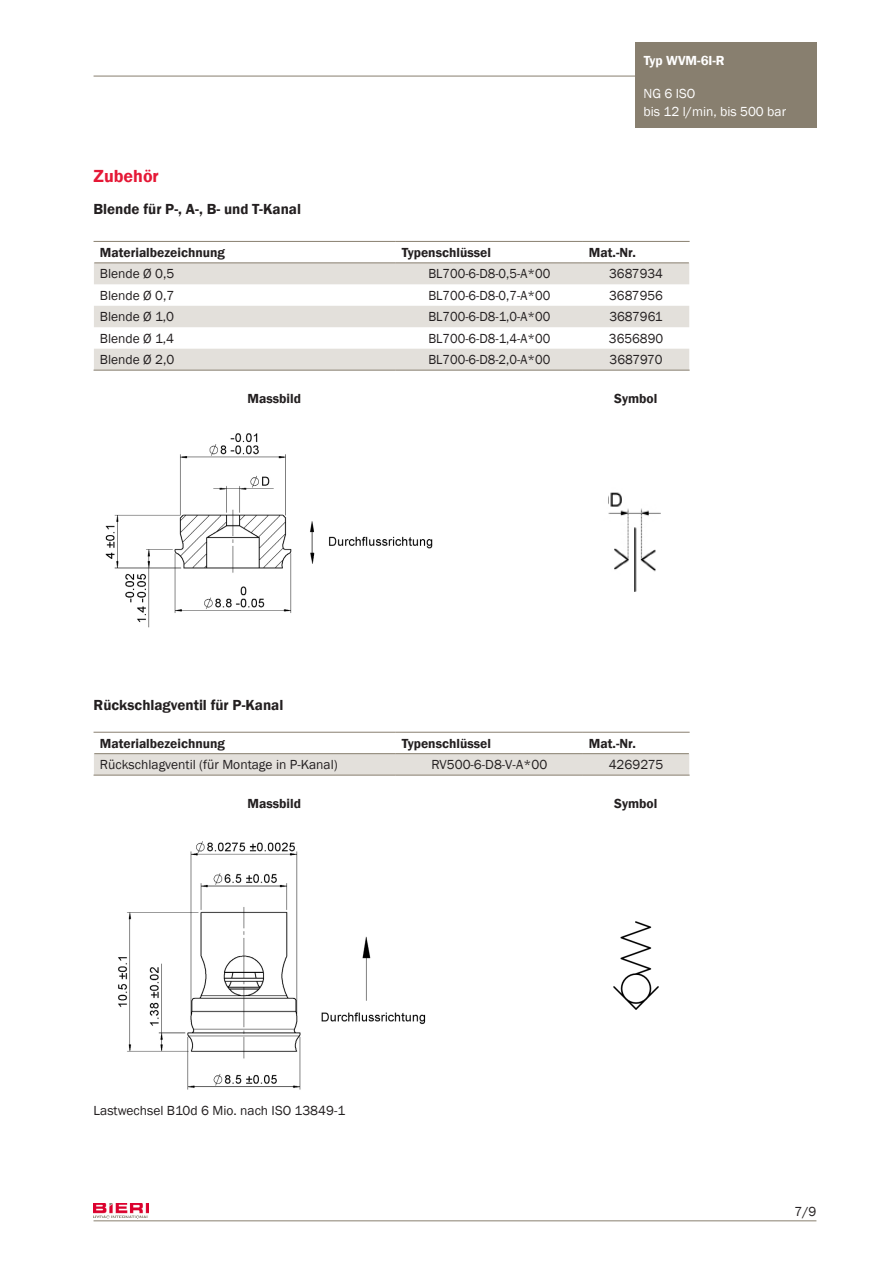
<style>
.page{position:relative;width:893px;height:1263px;background:#fff}
.page>*{position:absolute;margin:0;border:0;box-sizing:border-box;transform-origin:0 0}
._04_Titel_rot{font:600 18px "Franklin Gothic";color:#e51836}
._05_Untertitel{font:600 15px "Franklin Gothic";color:#231f20}
._07_2_Grundtext_Tabellen{font:13.5px "Franklin Gothic";color:#231f20;scale:.96 1}
._07_2_Grundtext_Tabellen_S__3_zentriert{font:13.5px "Franklin Gothic";color:#231f20}
._10_Titel_Tabelle{font:600 13.5px "Franklin Gothic";color:#231f20}
._07_2_Grundtext_Tabellen-2{font:13.5px "Franklin Gothic";color:#231f20}
._07_Grundtext{font:13.5px "Franklin Gothic";color:#231f20}
._05_Untertitel-2{font:600 13.5px "Franklin Gothic";color:#231f20}
.t1{font:13.5px/18px "Franklin Gothic";color:#fff}
.t2{font:600 13.5px "Franklin Gothic";color:#fff}
</style>
<div class="page">
<img style="left:94px;top:1203px;width:54px;height:16px">
<hr style="left:94px;top:1220px;width:722px;height:1px;background:#887f6f">
<div style="left:635px;top:43px;width:181px;height:33px;background:#887f6f"></div>
<div style="left:635px;top:76px;width:181px;height:52px;background:#887f6f"></div>
<hr style="left:94px;top:76px;width:541px;height:1px;background:#887f6f">
<img style="left:608px;top:495px;width:52px;height:96px">
<img style="left:609px;top:492px;width:14px;height:15px">
<img style="left:118px;top:841px;width:308px;height:249px">
<img style="left:105px;top:433px;width:328px;height:195px">
<img style="left:613px;top:922px;width:46px;height:87px">
<svg style="left:94px;top:263px;width:595px;height:107px;fill:#e3e0db"></svg>
<hr style="left:396px;top:262px;width:187px;height:1px;background:#887f6f">
<hr style="left:583px;top:262px;width:106px;height:1px;background:#887f6f">
<hr style="left:94px;top:241px;width:302px;height:1px;background:#887f6f">
<hr style="left:396px;top:241px;width:187px;height:1px;background:#887f6f">
<hr style="left:583px;top:241px;width:107px;height:1px;background:#887f6f">
<hr style="left:94px;top:370px;width:302px;height:1px;background:#887f6f">
<hr style="left:396px;top:370px;width:187px;height:1px;background:#887f6f">
<hr style="left:583px;top:370px;width:107px;height:1px;background:#887f6f">
<hr style="left:94px;top:262px;width:302px;height:1px;background:#887f6f">
<svg style="left:94px;top:754px;width:595px;height:21px;background:#e0ddd8"></svg>
<hr style="left:94px;top:753px;width:302px;height:1px;background:#887f6f">
<hr style="left:396px;top:753px;width:187px;height:1px;background:#887f6f">
<hr style="left:583px;top:753px;width:106px;height:1px;background:#887f6f">
<hr style="left:94px;top:775px;width:302px;height:1px;background:#887f6f">
<hr style="left:396px;top:775px;width:187px;height:1px;background:#887f6f">
<hr style="left:583px;top:775px;width:107px;height:1px;background:#887f6f">
<hr style="left:94px;top:732px;width:302px;height:1px;background:#887f6f">
<hr style="left:396px;top:732px;width:187px;height:1px;background:#887f6f">
<hr style="left:583px;top:732px;width:107px;height:1px;background:#887f6f">
<p class="t2" style="left:644px;top:52px;width:83px">Typ WVM-6I-R</p>
<p class="_04_Titel_rot" style="left:94px;top:165px;width:67px">Zubehör</p>
<p class="_05_Untertitel" style="left:94px;top:199px;width:209px">Blende für P-, A-, B- und T-Kanal</p>
<p class="t1" style="left:644px;top:84px;width:144px">NG 6 ISO<br>bis 12 l/min, bis 500 bar</p>
<p class="_10_Titel_Tabelle" style="left:100px;top:244px;width:127px">Materialbezeichnung</p>
<p class="_10_Titel_Tabelle" style="left:402px;top:244px;width:91px">Typenschlüssel</p>
<p class="_10_Titel_Tabelle" style="left:589px;top:244px;width:49px">Mat.-Nr.</p>
<p class="_07_2_Grundtext_Tabellen-2" style="left:100px;top:265px;width:76px">Blende Ø 0,5</p>
<p class="_07_2_Grundtext_Tabellen" style="left:428px;top:265px;width:129px">BL700-6-D8-0,5-A*00</p>
<p class="_07_2_Grundtext_Tabellen_S__3_zentriert" style="left:609px;top:265px;width:55px">3687934</p>
<p class="_07_2_Grundtext_Tabellen-2" style="left:100px;top:287px;width:76px">Blende Ø 0,7</p>
<p class="_07_2_Grundtext_Tabellen" style="left:428px;top:287px;width:129px">BL700-6-D8-0,7-A*00</p>
<p class="_07_2_Grundtext_Tabellen_S__3_zentriert" style="left:609px;top:287px;width:55px">3687956</p>
<p class="_07_2_Grundtext_Tabellen-2" style="left:100px;top:308px;width:76px">Blende Ø 1,0</p>
<p class="_07_2_Grundtext_Tabellen" style="left:428px;top:308px;width:128px">BL700-6-D8-1,0-A*00</p>
<p class="_07_2_Grundtext_Tabellen_S__3_zentriert" style="left:609px;top:308px;width:55px">3687961</p>
<p class="_07_2_Grundtext_Tabellen-2" style="left:100px;top:330px;width:76px">Blende Ø 1,4</p>
<p class="_07_2_Grundtext_Tabellen" style="left:428px;top:330px;width:128px">BL700-6-D8-1,4-A*00</p>
<p class="_07_2_Grundtext_Tabellen_S__3_zentriert" style="left:609px;top:330px;width:56px">3656890</p>
<p class="_07_2_Grundtext_Tabellen-2" style="left:100px;top:351px;width:76px">Blende Ø 2,0</p>
<p class="_07_2_Grundtext_Tabellen" style="left:428px;top:351px;width:129px">BL700-6-D8-2,0-A*00</p>
<p class="_07_2_Grundtext_Tabellen_S__3_zentriert" style="left:610px;top:351px;width:54px">3687970</p>
<p class="_05_Untertitel-2" style="left:248px;top:390px;width:55px">Massbild</p>
<p class="_05_Untertitel-2" style="left:614px;top:390px;width:45px">Symbol</p>
<p class="_05_Untertitel" style="left:94px;top:695px;width:191px">Rückschlagventil für P-Kanal</p>
<p class="_10_Titel_Tabelle" style="left:100px;top:735px;width:127px">Materialbezeichnung</p>
<p class="_10_Titel_Tabelle" style="left:402px;top:735px;width:91px">Typenschlüssel</p>
<p class="_10_Titel_Tabelle" style="left:589px;top:735px;width:49px">Mat.-Nr.</p>
<p class="_07_2_Grundtext_Tabellen_S__3_zentriert" style="left:100px;top:756px;width:239px">Rückschlagventil (für Montage in P-Kanal)</p>
<p class="_07_2_Grundtext_Tabellen-2" style="left:431px;top:756px;width:117px">RV500-6-D8-V-A*00</p>
<p class="_07_2_Grundtext_Tabellen_S__3_zentriert" style="left:609px;top:756px;width:56px">4269275</p>
<p class="_05_Untertitel-2" style="left:248px;top:795px;width:55px">Massbild</p>
<p class="_05_Untertitel-2" style="left:614px;top:795px;width:45px">Symbol</p>
<p class="_07_Grundtext" style="left:94px;top:1102px;width:253px">Lastwechsel B10d 6 Mio. nach ISO 13849-1</p>
<p class="_07_2_Grundtext_Tabellen_S__3_zentriert" style="left:794px;top:1203px;width:23px">7/9</p>
</div>
